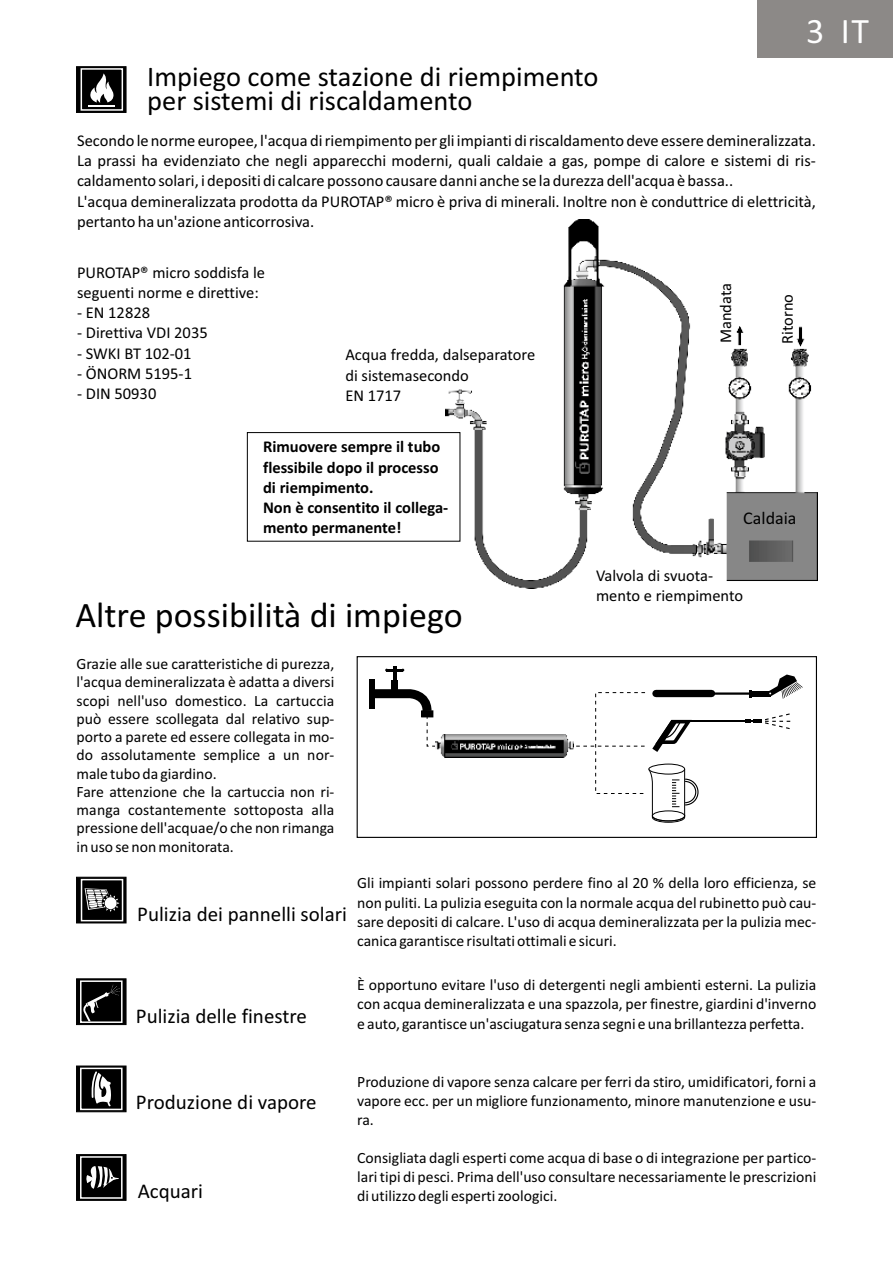
<style>
.page{position:relative;width:893px;height:1263px;background:#fff}
.page>*{position:absolute;margin:0;border:0;box-sizing:border-box;transform-origin:0 0}
.t1{font:36px "Calibri";color:#000}
.t2{font:36px "Calibri";color:#fefefe}
.t3{font:28.5px/24.3px "Calibri";color:#000}
.t4{font:21px "Calibri";color:#000}
.t5{font:18px "Calibri";color:#000}
.t6{font:16.5px/20.1px "Calibri";color:#000}
.t7{font:700 16.5px/20.1px "Calibri";color:#000}
.t8{font:15.75px/18.3px "Calibri";color:#000;text-align:justify}
</style>
<div class="page">
<div style="left:757px;top:0;width:136px;height:57px;background:#8c8987"></div>
<div style="left:76px;top:66px;width:50px;height:47px;background:#000;border:1px solid #000"></div>
<svg style="left:89px;top:73px;width:26px;height:34px"></svg>
<div style="left:81px;top:68px;width:42px;height:43px;border:2px solid #fefefe"></div>
<div style="left:76px;top:877px;width:50px;height:46px;background:#000;border:1px solid #000"></div>
<svg style="left:85px;top:888px;width:34px;height:24px"></svg>
<div style="left:81px;top:879px;width:42px;height:42px;border:2px solid #fefefe"></div>
<div style="left:76px;top:1065px;width:50px;height:47px;background:#000;border:1px solid #000"></div>
<svg style="left:91px;top:1071px;width:20px;height:35px"></svg>
<div style="left:80px;top:1068px;width:43px;height:42px;border:2px solid #fefefe"></div>
<div style="left:76px;top:978px;width:50px;height:47px;background:#000;border:1px solid #000"></div>
<svg style="left:83px;top:985px;width:37px;height:35px"></svg>
<div style="left:80px;top:980px;width:43px;height:43px;border:2px solid #fefefe"></div>
<div style="left:76px;top:1154px;width:50px;height:47px;background:#000;border:1px solid #000"></div>
<div style="left:80px;top:1156px;width:43px;height:43px;border:2px solid #fefefe"></div>
<svg style="left:86px;top:1166px;width:33px;height:23px"></svg>
<img style="left:445px;top:219px;width:372px;height:369px">
<hr style="left:671px;top:720px;width:91px;height:1px;background:#000">
<div style="left:369px;top:679px;width:6px;height:29px;background:#000"></div>
<hr style="left:393px;top:667px;width:3px;height:14px;background:#000">
<div style="left:391px;top:680px;width:7px;height:10px;background:#000"></div>
<svg style="left:385px;top:669px;width:19px;height:2px"></svg>
<div style="left:750px;top:691px;width:21px;height:5px;background:#000"></div>
<div style="left:656px;top:690px;width:55px;height:7px;background:#000"></div>
<hr style="left:709px;top:692px;width:44px;height:3px;background:#000">
<svg style="left:768px;top:674px;width:35px;height:25px"></svg>
<svg style="left:745px;top:713px;width:46px;height:17px"></svg>
<svg style="left:369px;top:689px;width:330px;height:134px"></svg>
<img style="left:436px;top:735px;width:138px;height:23px">
<div style="left:247px;top:432px;width:213px;height:109px;border:1px solid #000"></div>
<div style="left:357px;top:656px;width:460px;height:182px;border:1px solid #000"></div>
<h1 class="t2" style="left:806px;top:16px;width:64px">3 IT</h1>
<h2 class="t3" style="left:147px;top:67px;width:453px">Impiego come stazione di riempimento per sistemi di riscaldamento</h2>
<p class="t6" style="left:77px;top:132px;width:740px">Secondo le norme europee, l'acqua di riempimento per gli impianti di riscaldamento deve essere demineralizzata.<br>La prassi ha evidenziato che negli apparecchi moderni, quali caldaie a gas, pompe di calore e sistemi di ris&shy;caldamento solari, i depositi di calcare possono causare danni anche se la durezza dell'acqua è bassa..<br>L'acqua demineralizzata prodotta da PUROTAP® micro è priva di minerali. Inoltre non è conduttrice di elettricità, pertanto ha un'azione anticorrosiva.</p>
<p class="t6" style="left:77px;top:264px;width:190px">PUROTAP® micro soddisfa le seguenti norme e direttive:</p>
<p class="t6" style="left:77px;top:304px;width:75px">- EN 12828</p>
<p class="t6" style="left:77px;top:324px;width:132px">- Direttiva VDI 2035</p>
<p class="t6" style="left:77px;top:344px;width:116px">- SWKI BT 102-01</p>
<p class="t6" style="left:77px;top:364px;width:116px">- ÖNORM 5195-1</p>
<p class="t6" style="left:77px;top:385px;width:81px">- DIN 50930</p>
<p class="t6" style="left:717px;top:343px;width:62px;rotate:-90deg">Mandata</p>
<p class="t6" style="left:778px;top:344px;width:51px;rotate:-90deg">Ritorno</p>
<p class="t6" style="left:345px;top:346px;width:191px">Acqua fredda, dalseparatore di sistemasecondo<br>EN 1717</p>
<p class="t7" style="left:263px;top:438px;width:187px">Rimuovere sempre il tubo flessibile dopo il processo di riempimento.<br>Non è consentito il collega&shy;mento permanente!</p>
<p class="t5" style="left:743px;top:511px;width:55px">Caldaia</p>
<p class="t6" style="left:596px;top:567px;width:148px">Valvola di svuota&shy;mento e riempimento</p>
<h1 class="t1" style="left:75px;top:600px;width:389px">Altre possibilità di impiego</h1>
<p class="t8" style="left:77px;top:656px;width:259px;text-align:left">Grazie alle sue caratteristiche di purezza, l'acqua demineralizzata è adatta a diversi scopi nell'uso domestico. La cartuccia può essere scollegata dal relativo sup&shy;porto a parete ed essere collegata in mo&shy;do assolutamente semplice a un nor&shy;male tubo da giardino.<br>Fare attenzione che la cartuccia non ri&shy;manga costantemente sottoposta alla pressione dell'acquae/o che non rimanga in uso se non monitorata.</p>
<p class="t8" style="left:357px;top:875px;width:461px;line-height:19.2px">Gli impianti solari possono perdere fino al 20 % della loro efficienza, se non puliti. La pulizia eseguita con la normale acqua del rubinetto può cau&shy;sare depositi di calcare. L'uso di acqua demineralizzata per la pulizia mec&shy;canica garantisce risultati ottimali e sicuri.</p>
<p class="t8" style="left:357px;top:976px;width:461px;line-height:19.2px">È opportuno evitare l'uso di detergenti negli ambienti esterni. La pulizia con acqua demineralizzata e una spazzola, per finestre, giardini d'inverno e auto, garantisce un'asciugatura senza segni e una brillantezza perfetta.</p>
<h3 class="t4" style="left:137px;top:905px;width:211px">Pulizia dei pannelli solari</h3>
<h3 class="t4" style="left:136px;top:1007px;width:172px">Pulizia delle finestre</h3>
<h3 class="t4" style="left:136px;top:1094px;width:182px">Produzione di vapore</h3>
<h3 class="t4" style="left:138px;top:1182px;width:67px">Acquari</h3>
<p class="t8" style="left:357px;top:1073px;width:461px;line-height:19.2px">Produzione di vapore senza calcare per ferri da stiro, umidificatori, forni a vapore ecc. per un migliore funzionamento, minore manutenzione e usu&shy;ra.</p>
<p class="t8" style="left:357px;top:1149px;width:461px;line-height:19.2px">Consigliata dagli esperti come acqua di base o di integrazione per partico&shy;lari tipi di pesci. Prima dell'uso consultare necessariamente le prescrizioni di utilizzo degli esperti zoologici.</p>
</div>
